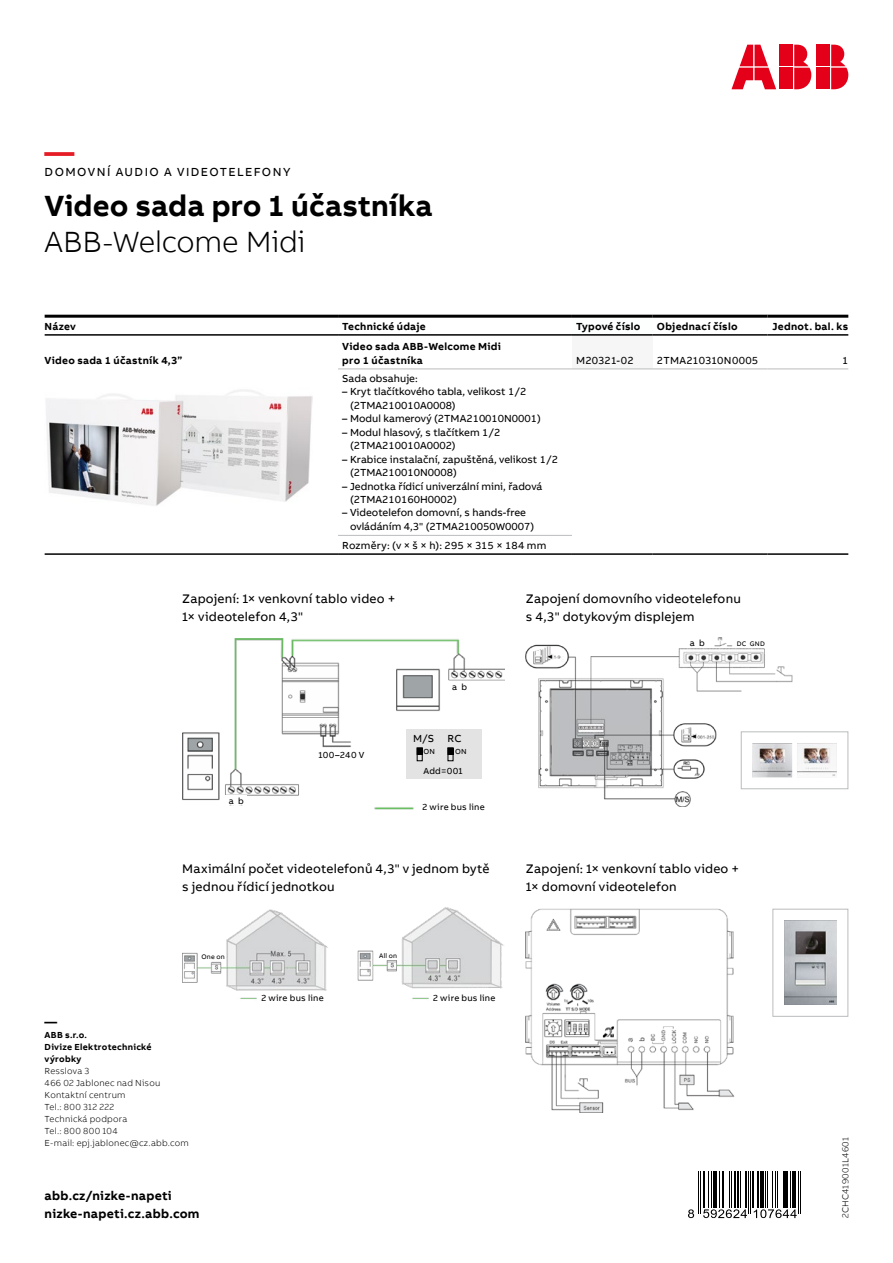
<style>
.page{position:relative;width:893px;height:1263px;background:#fff}
.page>*{position:absolute;margin:0;border:0;box-sizing:border-box;transform-origin:0 0}
.t1{font:700 30px "AB Bvoice";letter-spacing:.005em;color:#000}
.t2{font:300 30px "AB Bvoice";letter-spacing:-.005em;color:#000}
.t3{font:700 30px "AB Bvoice";color:#e51b25}
.t4{font:12.75px/18px "AB Bvoice";letter-spacing:.015em;color:#000}
.t5{font:700 12.75px/18px "AB Bvoice";letter-spacing:.02em;color:#000}
.t6{font:12px "AB Bvoice";letter-spacing:.12em;color:#000}
.t7{font:10.5px/13.5px "AB Bvoice";color:#000}
.t8{font:700 10.5px/13.5px "AB Bvoice";letter-spacing:.025em;color:#000}
.t9{font:10.5px "AB Bvoice";letter-spacing:.02em;color:#000}
.t10{font:300 9px/12px "AB Bvoice";letter-spacing:.025em;color:#000}
.t11{font:9px "AB Bvoice";letter-spacing:.025em;color:#000}
.t12{font:700 9px/12px "AB Bvoice";letter-spacing:.03em;color:#000}
.t13{font:7.5px "AB Bvoice";color:#000}
.t14{font:6.75px "AB Bvoice";letter-spacing:.03em;color:#000}
</style>
<div class="page">
<div style="left:817px;top:45px;width:13px;height:21px;background:#e30018"></div>
<div style="left:817px;top:68px;width:13px;height:21px;background:#e30018"></div>
<svg style="left:831px;top:45px;width:17px;height:44px"></svg>
<svg style="left:731px;top:45px;width:45px;height:44px"></svg>
<div style="left:780px;top:45px;width:13px;height:21px;background:#e30018"></div>
<div style="left:780px;top:68px;width:13px;height:21px;background:#e30018"></div>
<svg style="left:794px;top:45px;width:17px;height:44px"></svg>
<div style="left:572px;top:335px;width:81px;height:34px;background:#f6f6f6"></div>
<hr style="left:45px;top:315px;width:293px;height:3px;background:#000">
<hr style="left:45px;top:334px;width:293px;height:2px;background:#000">
<hr style="left:45px;top:553px;width:293px;height:2px;background:#000">
<hr style="left:338px;top:315px;width:234px;height:3px;background:#000">
<hr style="left:572px;top:315px;width:81px;height:3px;background:#000">
<hr style="left:653px;top:315px;width:114px;height:3px;background:#000">
<hr style="left:767px;top:315px;width:81px;height:3px;background:#000">
<hr style="left:338px;top:334px;width:234px;height:2px;background:#000">
<hr style="left:572px;top:334px;width:81px;height:2px;background:#000">
<hr style="left:653px;top:334px;width:114px;height:2px;background:#000">
<hr style="left:767px;top:334px;width:81px;height:2px;background:#000">
<hr style="left:338px;top:553px;width:234px;height:2px;background:#000">
<hr style="left:338px;top:535px;width:234px;height:1px;background:#bbbcbd">
<hr style="left:572px;top:553px;width:81px;height:2px;background:#000">
<hr style="left:653px;top:553px;width:114px;height:2px;background:#000">
<hr style="left:767px;top:553px;width:81px;height:2px;background:#000">
<hr style="left:338px;top:368px;width:234px;height:1px;background:#bbbcbd">
<hr style="left:572px;top:368px;width:81px;height:1px;background:#bbbcbd">
<hr style="left:653px;top:368px;width:114px;height:1px;background:#bbbcbd">
<hr style="left:767px;top:368px;width:81px;height:1px;background:#bbbcbd">
<img style="left:182px;top:638px;width:323px;height:172px">
<img style="left:182px;top:908px;width:322px;height:83px">
<img style="left:240px;top:997px;width:17px;height:2px">
<img style="left:412px;top:997px;width:17px;height:2px">
<img style="left:526px;top:637px;width:272px;height:170px">
<img style="left:526px;top:908px;width:209px;height:204px">
<div style="left:772px;top:909px;width:76px;height:108px;border:1px solid #bbbcbd"></div>
<img style="left:785px;top:921px;width:51px;height:83px">
<div style="left:741px;top:731px;width:107px;height:58px;border:1px solid #bbbcbd"></div>
<img style="left:752px;top:743px;width:40px;height:34px">
<img style="left:797px;top:743px;width:40px;height:35px">
<hr style="left:698px;top:1171px;width:1px;height:43px;background:#000">
<hr style="left:700px;top:1171px;width:1px;height:43px;background:#000">
<hr style="left:703px;top:1171px;width:2px;height:37px;background:#000">
<hr style="left:708px;top:1171px;width:1px;height:37px;background:#000">
<hr style="left:711px;top:1171px;width:1px;height:37px;background:#000">
<hr style="left:713px;top:1171px;width:4px;height:37px;background:#000">
<hr style="left:719px;top:1171px;width:1px;height:37px;background:#000">
<hr style="left:722px;top:1171px;width:2px;height:37px;background:#000">
<hr style="left:729px;top:1171px;width:1px;height:37px;background:#000">
<hr style="left:731px;top:1171px;width:1px;height:37px;background:#000">
<hr style="left:734px;top:1171px;width:2px;height:37px;background:#000">
<hr style="left:737px;top:1171px;width:2px;height:37px;background:#000">
<hr style="left:740px;top:1171px;width:1px;height:37px;background:#000">
<hr style="left:745px;top:1171px;width:2px;height:37px;background:#000">
<hr style="left:748px;top:1171px;width:1px;height:43px;background:#000">
<hr style="left:750px;top:1171px;width:1px;height:43px;background:#000">
<hr style="left:752px;top:1171px;width:2px;height:37px;background:#000">
<hr style="left:757px;top:1171px;width:2px;height:37px;background:#000">
<hr style="left:760px;top:1171px;width:3px;height:37px;background:#000">
<hr style="left:765px;top:1171px;width:1px;height:37px;background:#000">
<hr style="left:767px;top:1171px;width:1px;height:37px;background:#000">
<hr style="left:772px;top:1171px;width:1px;height:37px;background:#000">
<hr style="left:775px;top:1171px;width:1px;height:37px;background:#000">
<hr style="left:777px;top:1171px;width:1px;height:37px;background:#000">
<hr style="left:783px;top:1171px;width:1px;height:37px;background:#000">
<hr style="left:785px;top:1171px;width:3px;height:37px;background:#000">
<hr style="left:790px;top:1171px;width:1px;height:37px;background:#000">
<hr style="left:792px;top:1171px;width:3px;height:37px;background:#000">
<hr style="left:798px;top:1171px;width:1px;height:43px;background:#000">
<hr style="left:800px;top:1171px;width:1px;height:43px;background:#000">
<svg style="left:688px;top:1209px;width:6px;height:9px"></svg>
<svg style="left:703px;top:1209px;width:44px;height:9px"></svg>
<svg style="left:754px;top:1209px;width:43px;height:9px"></svg>
<img style="left:46px;top:390px;width:267px;height:116px">
<div style="left:395px;top:722px;width:98px;height:65px;background:#fff"></div>
<div style="left:415px;top:801px;width:77px;height:12px;background:#fff"></div>
<div style="left:200px;top:952px;width:26px;height:9px;background:#fff"></div>
<div style="left:375px;top:952px;width:26px;height:8px;background:#fff"></div>
<div style="left:314px;top:748px;width:55px;height:13px;background:#fff"></div>
<div style="left:226px;top:796px;width:21px;height:9px;background:#fff"></div>
<div style="left:449px;top:682px;width:21px;height:9px;background:#fff"></div>
<div style="left:687px;top:639px;width:21px;height:8px;background:#fff"></div>
<div style="left:735px;top:639px;width:13px;height:9px;background:#fff"></div>
<div style="left:749px;top:639px;width:17px;height:9px;background:#fff"></div>
<div style="left:406px;top:730px;width:76px;height:49px;background:#e3e3e3"></div>
<svg style="left:417px;top:748px;width:5px;height:7px"></svg>
<svg style="left:448px;top:748px;width:5px;height:7px"></svg>
<h1 class="t3" style="left:45px;top:132px;width:31px">—</h1>
<p class="t6" style="left:45px;top:165px;width:247px">DOMOVNÍ AUDIO A VIDEOTELEFONY</p>
<h1 class="t1" style="left:45px;top:186px;width:389px">Video sada pro 1 účastníka</h1>
<h1 class="t2" style="left:45px;top:224px;width:262px">ABB-Welcome Midi</h1>
<p class="t8" style="left:45px;top:319px;width:33px">Název</p>
<p class="t8" style="left:342px;top:319px;width:85px">Technické údaje</p>
<p class="t8" style="left:576px;top:319px;width:66px">Typové číslo</p>
<p class="t8" style="left:657px;top:319px;width:82px">Objednací číslo</p>
<p class="t8" style="left:773px;top:319px;width:77px">Jednot. bal. ks</p>
<p class="t8" style="left:45px;top:353px;width:139px">Video sada 1 účastník 4,3”</p>
<p class="t8" style="left:342px;top:340px;width:160px">Video sada ABB-Welcome Midi pro 1 účastníka</p>
<p class="t7" style="left:576px;top:354px;width:59px">M20321-02</p>
<p class="t7" style="left:657px;top:354px;width:103px">2TMA210310N0005</p>
<p class="t7" style="left:842px;top:354px;width:8px">1</p>
<p class="t7" style="left:342px;top:372px;width:77px">Sada obsahuje:</p>
<p class="t7" style="left:350px;top:385px;width:178px;text-indent:-8px">– Kryt tlačítkového tabla, velikost 1/2 (2TMA210010A0008)</p>
<p class="t7" style="left:342px;top:412px;width:200px">– Modul kamerový (2TMA210010N0001)</p>
<p class="t7" style="left:350px;top:425px;width:152px;text-indent:-8px">– Modul hlasový, s tlačítkem 1/2 (2TMA210010A0002)</p>
<p class="t7" style="left:350px;top:452px;width:210px;text-indent:-8px">– Krabice instalační, zapuštěná, velikost 1/2 (2TMA210010N0008)</p>
<p class="t7" style="left:350px;top:479px;width:194px;text-indent:-8px">– Jednotka řídicí univerzální mini, řadová (2TMA210160H0002)</p>
<p class="t7" style="left:350px;top:506px;width:186px;text-indent:-8px">– Videotelefon domovní, s hands-free ovládáním 4,3" (2TMA210050W0007)</p>
<p class="t9" style="left:342px;top:539px;width:206px">Rozměry: (v × š × h): 295 × 315 × 184 mm</p>
<p class="t4" style="left:182px;top:589px;width:215px">Zapojení: 1× venkovní tablo video +<br>1× videotelefon 4,3"</p>
<p class="t11" style="left:229px;top:795px;width:17px">a b</p>
<p class="t11" style="left:318px;top:749px;width:47px">100–240 V</p>
<p class="t11" style="left:452px;top:681px;width:17px">a b</p>
<p class="t7" style="left:413px;top:732px;width:23px">M/S</p>
<p class="t11" style="left:423px;top:765px;width:41px">Add=001</p>
<p class="t7" style="left:448px;top:732px;width:15px">RC</p>
<p class="t13" style="left:423px;top:747px;width:13px">ON</p>
<p class="t13" style="left:455px;top:747px;width:13px">ON</p>
<p class="t11" style="left:423px;top:802px;width:64px">2 wire bus line</p>
<p class="t4" style="left:526px;top:589px;width:216px">Zapojení domovního videotelefonu s 4,3" dotykovým displejem</p>
<p class="t11" style="left:690px;top:638px;width:17px">a b</p>
<p class="t14" style="left:737px;top:639px;width:30px">DC GND</p>
<p class="t4" style="left:182px;top:859px;width:309px">Maximální počet videotelefonů 4,3" v jednom bytě s jednou řídicí jednotkou</p>
<p class="t4" style="left:526px;top:859px;width:215px">Zapojení: 1× venkovní tablo video +<br>1× domovní videotelefon</p>
<p class="t14" style="left:201px;top:953px;width:25px">One on</p>
<p class="t14" style="left:379px;top:952px;width:19px">All on</p>
<p class="t5" style="left:45px;top:1013px;width:14px">—</p>
<p class="t12" style="left:45px;top:1029px;width:108px">ABB s.r.o.<br>Divize Elektrotechnické výrobky</p>
<p class="t10" style="left:45px;top:1065px;width:146px">Resslova 3<br>466 02 Jablonec nad Nisou<br>Kontaktní centrum<br>Tel.: 800 312 222<br>Technická podpora<br>Tel.: 800 800 104<br>E-mail: epj.jablonec@cz.abb.com</p>
<p class="t5" style="left:45px;top:1187px;width:156px">abb.cz/nizke-napeti nizke-napeti.cz.abb.com</p>
<p class="t11" style="left:261px;top:992px;width:64px">2 wire bus line</p>
<p class="t11" style="left:433px;top:992px;width:64px">2 wire bus line</p>
<p class="t10" style="left:839px;top:1218px;width:83px;rotate:-90deg">2CHC419001L4601</p>
</div>
